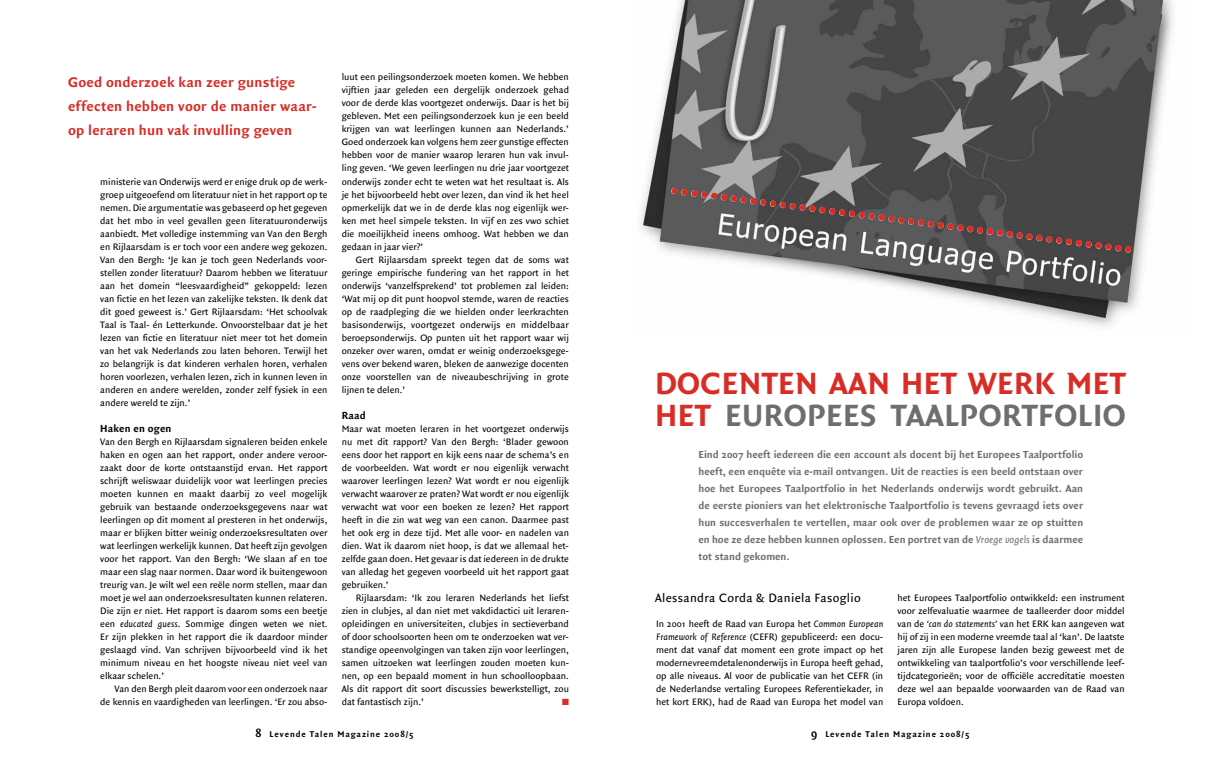
<style>
.page{position:relative;width:1225px;height:766px;background:#fff}
.page>*{position:absolute;margin:0;border:0;box-sizing:border-box;transform-origin:0 0}
.t1{font:700 33px/32px "Quadraat Sans";letter-spacing:.015em;color:#d82c25}
.t2{font:700 15px/24px "Quadraat Sans";letter-spacing:.015em;color:#d82c25}
.t3{font:13px "Quadraat Sans";letter-spacing:.025em;color:#000}
.t4{font:700 11px/17px "Quadraat Sans";color:#6d6e71;text-align:justify}
.t5{font:700 11px "Quadraat Sans";letter-spacing:.015em;color:#000}
.t6{font:10px/13px "Quadraat Sans";color:#000;text-align:justify}
.t7{font:700 9px "Quadraat Sans";letter-spacing:.1em;color:#000}
.t8{font:9px "Zapf Dingbats ITC";color:#d82c25}
.s1{font-style:italic}
.s2{color:#6d6e71}
.s3{font-weight:400;font-style:italic}
.s4{font-size:12px}
</style>
<div class="page">
<img style="left:640px;top:0;width:533px;height:327px">
<h2 class="t2" style="left:68px;top:70px;width:250px">Goed onderzoek kan zeer gunstige effecten hebben voor de manier waar&shy;op leraren hun vak invulling geven</h2>
<p class="t6" style="left:100px;top:175px;width:229px">ministerie van Onderwijs werd er enige druk op de werk&shy;groep uitgeoefend om literatuur niet in het rapport op te nemen. Die argumentatie was gebaseerd op het gegeven dat het mbo in veel gevallen geen literatuuronderwijs aanbiedt. Met volledige instemming van Van den Bergh en Rijlaarsdam is er toch voor een andere weg gekozen.<br>Van den Bergh: ‘Je kan je toch geen Nederlands voor&shy;stellen zonder literatuur? Daarom hebben we literatuur aan het domein “leesvaardigheid” gekoppeld: lezen van fictie en het lezen van zakelijke teksten. Ik denk dat dit goed geweest is.’ Gert Rijlaarsdam: ‘Het schoolvak Taal is Taal- én Letterkunde. Onvoorstelbaar dat je het lezen van fictie en literatuur niet meer tot het domein van het vak Nederlands zou laten behoren. Terwijl het zo belangrijk is dat kinderen verhalen horen, verhalen horen voorlezen, verhalen lezen, zich in kunnen leven in anderen en andere werelden, zonder zelf fysiek in een andere wereld te zijn.’</p>
<p class="t5" style="left:100px;top:422px;width:73px">Haken en ogen</p>
<p class="t6" style="left:100px;top:435px;width:229px">Van den Bergh en Rijlaarsdam signaleren beiden enkele haken en ogen aan het rapport, onder andere veroor&shy;zaakt door de korte ontstaanstijd ervan. Het rapport schrijft weliswaar duidelijk voor wat leerlingen precies moeten kunnen en maakt daarbij zo veel mogelijk gebruik van bestaande onderzoeksgegevens naar wat leerlingen op dit moment al presteren in het onderwijs, maar er blijken bitter weinig onderzoeksresultaten over wat leerlingen werkelijk kunnen. Dat heeft zijn gevolgen voor het rapport. Van den Bergh: ‘We slaan af en toe maar een slag naar normen. Daar word ik buitengewoon treurig van. Je wilt wel een reële norm stellen, maar dan moet je wel aan onderzoeksresultaten kunnen relateren.<br>Die zijn er niet. Het rapport is daarom soms een beetje een <span class="s1">educated guess</span>. Sommige dingen weten we niet.<br>Er zijn plekken in het rapport die ik daardoor minder geslaagd vind. Van schrijven bijvoorbeeld vind ik het minimum niveau en het hoogste niveau niet veel van elkaar schelen.’</p>
<p class="t6" style="left:100px;top:682px;width:229px;text-align:right">Van den Bergh pleit daarom voor een onderzoek naar<br>de kennis en vaardigheden van leerlingen. ‘Er zou abso-</p>
<p class="t6" style="left:342px;top:71px;width:229px">luut een peilingsonderzoek moeten komen. We hebben vijftien jaar geleden een dergelijk onderzoek gehad voor de derde klas voortgezet onderwijs. Daar is het bij gebleven. Met een peilingsonderzoek kun je een beeld krijgen van wat leerlingen kunnen aan Nederlands.’ Goed onderzoek kan volgens hem zeer gunstige effecten hebben voor de manier waarop leraren hun vak invul&shy;ling geven. ‘We geven leerlingen nu drie jaar voortgezet onderwijs zonder echt te weten wat het resultaat is. Als je het bijvoorbeeld hebt over lezen, dan vind ik het heel opmerkelijk dat we in de derde klas nog eigenlijk wer&shy;ken met heel simpele teksten. In vijf en zes vwo schiet die moeilijkheid ineens omhoog. Wat hebben we dan gedaan in jaar vier?’</p>
<p class="t6" style="left:342px;top:253px;width:229px;text-indent:14px">Gert Rijlaarsdam spreekt tegen dat de soms wat geringe empirische fundering van het rapport in het onderwijs ‘vanzelfsprekend’ tot problemen zal leiden: ‘Wat mij op dit punt hoopvol stemde, waren de reacties op de raadpleging die we hielden onder leerkrachten basisonderwijs, voortgezet onderwijs en middelbaar beroepsonderwijs. Op punten uit het rapport waar wij onzeker over waren, omdat er weinig onderzoeksgege&shy;vens over bekend waren, bleken de aanwezige docenten onze voorstellen van de niveaubeschrijving in grote lijnen te delen.’</p>
<p class="t5" style="left:342px;top:409px;width:26px">Raad</p>
<p class="t6" style="left:342px;top:422px;width:229px">Maar wat moeten leraren in het voortgezet onderwijs nu met dit rapport? Van den Bergh: ‘Blader gewoon eens door het rapport en kijk eens naar de schema’s en de voorbeelden. Wat wordt er nou eigenlijk verwacht waarover leerlingen lezen? Wat wordt er nou eigenlijk verwacht waarover ze praten? Wat wordt er nou eigenlijk verwacht wat voor een boeken ze lezen? Het rapport heeft in die zin wat weg van een canon. Daarmee past het ook erg in deze tijd. Met alle voor- en nadelen van dien. Wat ik daarom niet hoop, is dat we allemaal het&shy;zelfde gaan doen. Het gevaar is dat iedereen in de drukte van alledag het gegeven voorbeeld uit het rapport gaat gebruiken.’</p>
<p class="t6" style="left:342px;top:591px;width:229px;text-indent:14px">Rijlaarsdam: ‘Ik zou leraren Nederlands het liefst zien in clubjes, al dan niet met vakdidactici uit leraren&shy;opleidingen en universiteiten, clubjes in sectieverband of door schoolsoorten heen om te onderzoeken wat ver&shy;standige opeenvolgingen van taken zijn voor leerlingen, samen uitzoeken wat leerlingen zouden moeten kun&shy;nen, op een bepaald moment in hun schoolloopbaan.<br>Als dit rapport dit soort discussies bewerkstelligt, zou dat fantastisch zijn.’</p>
<p class="t8" style="left:562px;top:697px;width:8px">■</p>
<h1 class="t1" style="left:655px;top:368px;width:472px">DOCENTEN AAN HET WERK MET<br>HET <span class="s2">EUROPEES TAALPORTFOLIO</span></h1>
<p class="t4" style="left:698px;top:446px;width:386px">Eind 2007 heeft iedereen die een account als docent bij het Europees Taalportfolio heeft, een enquête via e-mail ontvangen. Uit de reacties is een beeld ontstaan over hoe het Europees Taalportfolio in het Nederlands onderwijs wordt gebruikt. Aan de eerste pioniers van het elektronische Taalportfolio is tevens gevraagd iets over hun succesverhalen te vertellen, maar ook over de problemen waar ze op stuitten en hoe ze deze hebben kunnen oplossen. Een portret van de <span class="s3">Vroege vogels</span> is daarmee tot stand gekomen.</p>
<h3 class="t3" style="left:655px;top:590px;width:207px">Alessandra Corda &amp; Daniela Fasoglio</h3>
<p class="t6" style="left:656px;top:617px;width:229px">In 2001 heeft de Raad van Europa het <span class="s1">Common European Framework of Reference</span> (CEFR) gepubliceerd: een docu&shy;ment dat vanaf dat moment een grote impact op het modernevreemdetalenonderwijs in Europa heeft gehad, op alle niveaus. Al voor de publicatie van het CEFR (in de Nederlandse vertaling Europees Referentiekader, in het kort ERK), had de Raad van Europa het model van</p>
<p class="t6" style="left:897px;top:591px;width:229px">het Europees Taalportfolio ontwikkeld: een instrument voor zelfevaluatie waarmee de taalleerder door middel van de <span class="s1">‘can do statements’</span> van het ERK kan aangeven wat hij of zij in een moderne vreemde taal al ‘kan’. De laatste jaren zijn alle Europese landen bezig geweest met de ontwikkeling van taalportfolio’s voor verschillende leef&shy;tijdcategorieën; voor de officiële accreditatie moesten deze wel aan bepaalde voorwaarden van de Raad van Europa voldoen.</p>
<p class="t7" style="left:255px;top:729px;width:160px"><span class="s4">8</span> Levende Talen Magazine 2008/5</p>
<p class="t7" style="left:811px;top:729px;width:160px"><span class="s4">9</span> Levende Talen Magazine 2008/5</p>
</div>
